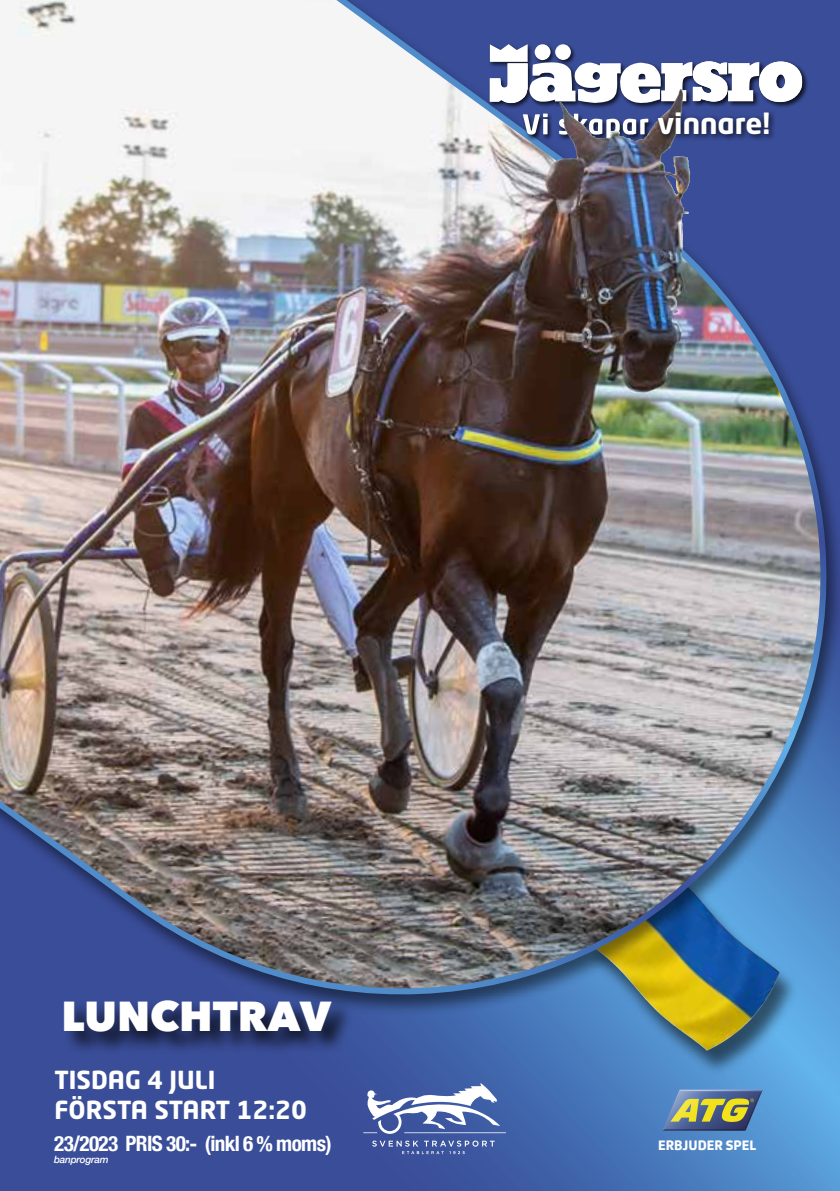
<style>
.page{position:relative;width:840px;height:1191px;background:#fff}
.page>*{position:absolute;margin:0;border:0;box-sizing:border-box;transform-origin:0 0}
.t1{font:800 41.8px "Avenir Next";color:#fff}
.t2{font:700 28px "Neo Tech Pro";color:#fff}
.t3{font:700 24.6px/29.6px "Neo Tech Pro";color:#fff}
.t4{font:700 condensed 21.2px "Helvetica Neue";letter-spacing:-.03em;color:#fff}
.t5{font:800 13.2px "ATG Text";color:#fff}
.t6{font:italic 500 10px "Helvetica Neue";letter-spacing:-.03em;color:#fff}
</style>
<div class="page">
<svg style="left:0;top:1047px;width:839px;height:144px;background:#4162a9"></svg>
<div style="left:584px;top:867px;width:214px;height:209px;background:#000;opacity:.55"></div>
<img style="left:0;top:0;width:839px;height:1047px">
<svg style="left:372px;top:1140px;width:122px;height:14px;background:#586dab"></svg>
<svg style="left:363px;top:1083px;width:142px;height:50px"></svg>
<div style="left:488px;top:43px;width:320px;height:103px;background:#000;opacity:.75"></div>
<svg style="left:489px;top:44px;width:312px;height:60px"></svg>
<svg style="left:522px;top:114px;width:25px;height:21px"></svg>
<svg style="left:662px;top:1089px;width:100px;height:41px;background:#7a8b80"></svg>
<div style="left:63px;top:999px;width:292px;height:56px;background:#000;opacity:.75"></div>
<img style="left:559px;top:93px;width:119px;height:49px">
<div style="left:653px;top:109px;width:123px;height:33px;background:#000;opacity:.75"></div>
<h2 class="t2" style="left:657px;top:106px;width:114px">vinnare!</h2>
<h1 class="t1" style="left:62px;top:990px;width:271px">LUNCHTRAV</h1>
<p class="t3" style="left:54px;top:1064px;width:254px">TISDAG 4 JULI<br>FÖRSTA START 12:20</p>
<p class="t4" style="left:54px;top:1125px;width:279px">23/2023 PRIS 30:- (inkl 6 % moms)</p>
<p class="t6" style="left:54px;top:1150px;width:56px">banprogram</p>
<p class="t5" style="left:657px;top:1137px;width:99px">ERBJUDER SPEL</p>
</div>
